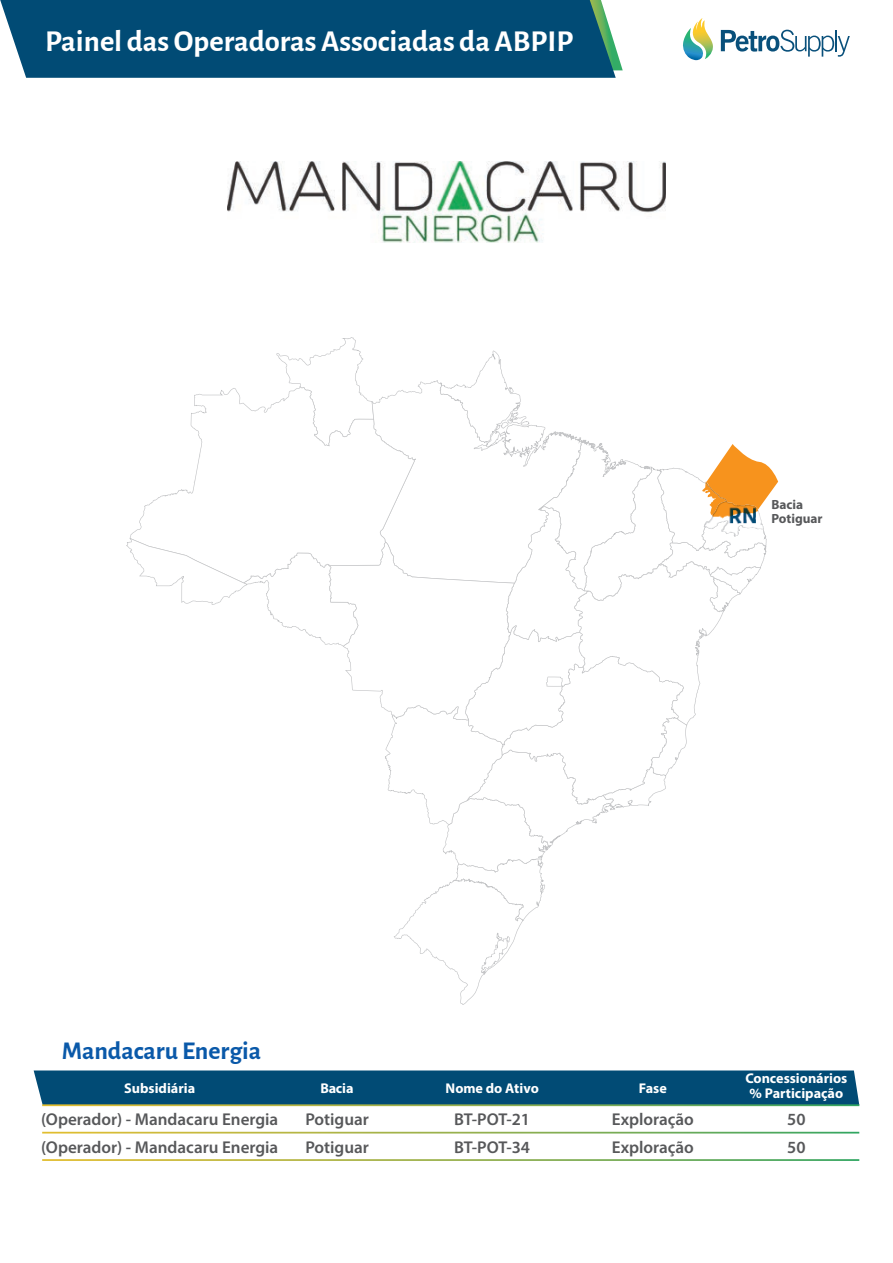
<style>
.page{position:relative;width:893px;height:1263px;background:#fff}
.page>*{position:absolute;margin:0;border:0;box-sizing:border-box;transform-origin:0 0}
.t1{font:700 30.45px "Alegreya Sans";color:#fff}
.t2{font:700 25.65px "Alegreya Sans";color:#0a59a9}
.t3{font:600 17.1px/27.5px "Myriad Pro";color:#57585a}
.t4{font:700 14.1px/14.1px "Myriad Pro";color:#fff}
.t5{font:700 13.35px/13.4px "Myriad Pro";color:#57585a}
</style>
<div class="page">
<svg style="left:126px;top:337px;width:652px;height:668px"></svg>
<svg style="left:34px;top:1070px;width:825px;height:36px;background:#0d5376"></svg>
<svg style="left:42px;top:1132px;width:817px;height:1px"></svg>
<svg style="left:42px;top:1159px;width:817px;height:2px;background:#a0b95f"></svg>
<svg style="left:616px;top:49px;width:7px;height:21px"></svg>
<div style="left:0;top:0;width:616px;height:78px;background:#014b75"></div>
<svg style="left:683px;top:18px;width:30px;height:42px"></svg>
<svg style="left:721px;top:30px;width:129px;height:27px"></svg>
<img style="left:227px;top:161px;width:439px;height:82px">
<img style="left:704px;top:501px;width:53px;height:35px">
<h1 class="t1" style="left:45px;top:18px;width:530px">Painel das Operadoras Associadas da ABPIP</h1>
<p class="t5" style="left:771px;top:498px;width:53px">Bacia<br>Potiguar</p>
<h2 class="t2" style="left:62px;top:1032px;width:201px">Mandacaru Energia</h2>
<p class="t4" style="left:124px;top:1081px;width:72px">Subsidiária</p>
<p class="t4" style="left:321px;top:1081px;width:35px">Bacia</p>
<p class="t4" style="left:445px;top:1081px;width:95px">Nome do Ativo</p>
<p class="t4" style="left:639px;top:1081px;width:29px">Fase</p>
<p class="t4" style="left:745px;top:1071px;width:103px">Concessionários % Participação</p>
<p class="t3" style="left:41px;top:1105px;width:239px">(Operador) - Mandacaru Energia (Operador) - Mandacaru Energia</p>
<p class="t3" style="left:305px;top:1105px;width:65px">Potiguar<br>Potiguar</p>
<p class="t3" style="left:454px;top:1105px;width:78px">BT-POT-21<br>BT-POT-34</p>
<p class="t3" style="left:612px;top:1105px;width:84px">Exploração<br>Exploração</p>
<p class="t3" style="left:787px;top:1105px;width:20px">50<br>50</p>
</div>
